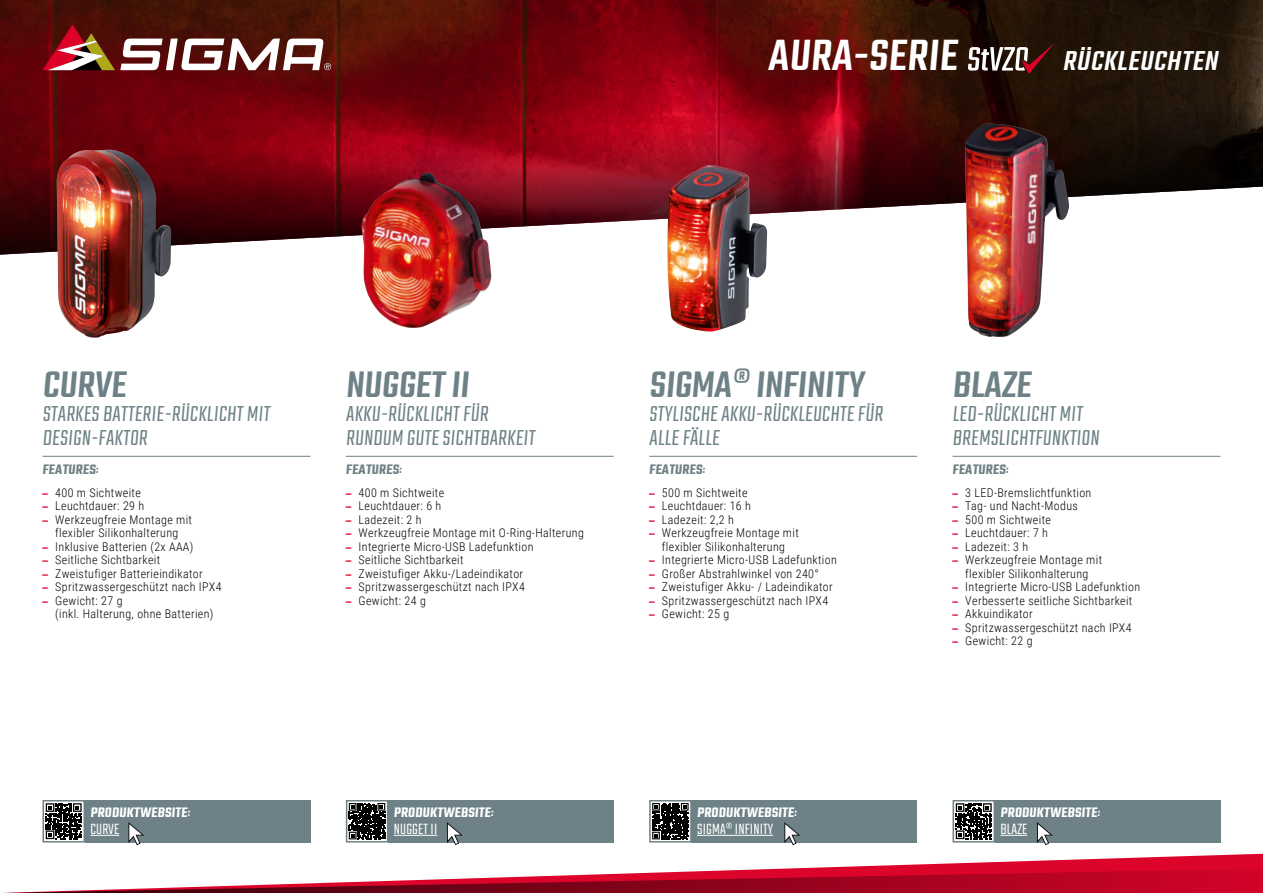
<style>
.page{position:relative;width:1263px;height:893px;background:#fff}
.page>*{position:absolute;margin:0;border:0;box-sizing:border-box;transform-origin:0 0}
.t1{font:500 48px "Teko";color:#fff}
.t2{font:500 40.5px "Teko";color:#6d8186}
.t3{font:italic 500 30px "Teko";color:#fff}
.t4{font:300 24px/24px "Teko";color:#6d8186}
.t5{font:300 16.5px "Teko";letter-spacing:.01em;color:#fff}
.t6{font:600 15px "Teko";color:#fff}
.t7{font:600 15px "Teko";color:#708186}
.t8{font:300 12px/13.5px "Roboto Condensed";letter-spacing:.03em;color:#000;text-align:center}
.s1{font-weight:400}
.s2{font-family:"Eurostile OT Cond";font-weight:800;color:#dd0029}
</style>
<div class="page">
<svg style="left:42px;top:837px;width:1221px;height:21px"></svg>
<svg style="left:1px;top:858px;width:1262px;height:35px"></svg>
<img style="left:0;top:0;width:1263px;height:79px">
<svg style="left:0;top:79px;width:1263px;height:176px"></svg>
<svg style="left:43px;top:24px;width:288px;height:46px"></svg>
<img style="left:57px;top:149px;width:114px;height:189px">
<img style="left:362px;top:173px;width:129px;height:155px">
<img style="left:667px;top:165px;width:100px;height:167px">
<img style="left:965px;top:124px;width:104px;height:213px">
<svg style="left:968px;top:43px;width:86px;height:31px"></svg>
<hr style="left:43px;top:456px;width:267px;height:1px;background:#6d8186">
<hr style="left:346px;top:456px;width:268px;height:1px;background:#6d8186">
<hr style="left:649px;top:456px;width:268px;height:1px;background:#6d8186">
<hr style="left:952px;top:456px;width:268px;height:1px;background:#6d8186">
<div style="left:995px;top:800px;width:225px;height:42px;background:#6d8186"></div>
<svg style="left:955px;top:803px;width:1px;height:36px"></svg>
<svg style="left:956px;top:803px;width:36px;height:36px"></svg>
<div style="left:952px;top:800px;width:43px;height:42px;border:2px solid #708186"></div>
<svg style="left:1000px;top:835px;width:27px;height:1px"></svg>
<svg style="left:1037px;top:822px;width:16px;height:23px"></svg>
<div style="left:692px;top:800px;width:225px;height:42px;background:#6d8186"></div>
<svg style="left:652px;top:803px;width:37px;height:36px"></svg>
<div style="left:649px;top:800px;width:43px;height:42px;border:2px solid #708186"></div>
<hr style="left:697px;top:835px;width:76px;height:1px;background:#fff">
<svg style="left:784px;top:822px;width:16px;height:23px"></svg>
<div style="left:388px;top:800px;width:226px;height:42px;background:#6d8186"></div>
<svg style="left:349px;top:803px;width:36px;height:36px"></svg>
<div style="left:346px;top:800px;width:42px;height:42px;border:2px solid #708186"></div>
<hr style="left:394px;top:835px;width:43px;height:1px;background:#fff">
<svg style="left:447px;top:822px;width:16px;height:23px"></svg>
<div style="left:85px;top:800px;width:225px;height:42px;background:#6d8186"></div>
<svg style="left:46px;top:803px;width:36px;height:36px"></svg>
<div style="left:43px;top:800px;width:42px;height:42px;border:2px solid #708186"></div>
<svg style="left:90px;top:835px;width:29px;height:1px"></svg>
<svg style="left:128px;top:822px;width:16px;height:23px"></svg>
<h1 class="t1" style="left:768px;top:28px;width:196px">AURA-SERIE</h1>
<h3 class="t3" style="left:1062px;top:44px;width:163px">RÜCKLEUCHTEN</h3>
<h2 class="t2" style="left:43px;top:361px;width:90px">CURVE</h2>
<h3 class="t4" style="left:43px;top:404px;width:231px">STARKES BATTERIE-RÜCKLICHT MIT<br>DESIGN-FAKTOR</h3>
<p class="t7" style="left:43px;top:461px;width:59px">FEATURES<span class="s1">:</span></p>
<p class="t8" style="left:43px;top:485px;width:100px"><span class="s2">–</span> 400 m Sichtweite</p>
<p class="t8" style="left:43px;top:499px;width:103px"><span class="s2">–</span> Leuchtdauer: 29 h</p>
<p class="t8" style="left:43px;top:512px;width:151px"><span class="s2">–</span> Werkzeugfreie Montage mit flexibler Silikonhalterung</p>
<p class="t8" style="left:43px;top:539px;width:152px"><span class="s2">–</span> Inklusive Batterien (2x AAA)</p>
<p class="t8" style="left:43px;top:553px;width:119px"><span class="s2">–</span> Seitliche Sichtbarkeit</p>
<p class="t8" style="left:43px;top:566px;width:162px"><span class="s2">–</span> Zweistufiger Batterieindikator</p>
<p class="t8" style="left:43px;top:580px;width:180px"><span class="s2">–</span> Spritzwassergeschützt nach IPX4</p>
<p class="t8" style="left:55px;top:593px;width:160px;text-align:left;text-indent:-13px"><span class="s2">–</span> Gewicht: 27 g<br>(inkl. Halterung, ohne Batterien)</p>
<p class="t6" style="left:90px;top:804px;width:103px">PRODUKTWEBSITE<span class="s1">:</span></p>
<h3 class="t5" style="left:90px;top:820px;width:30px">CURVE</h3>
<h2 class="t2" style="left:346px;top:361px;width:129px">NUGGET II</h2>
<h3 class="t4" style="left:346px;top:404px;width:193px">AKKU-RÜCKLICHT FÜR<br>RUNDUM GUTE SICHTBARKEIT</h3>
<p class="t7" style="left:346px;top:461px;width:59px">FEATURES<span class="s1">:</span></p>
<p class="t8" style="left:346px;top:485px;width:100px"><span class="s2">–</span> 400 m Sichtweite</p>
<p class="t8" style="left:346px;top:499px;width:97px"><span class="s2">–</span> Leuchtdauer: 6 h</p>
<p class="t8" style="left:346px;top:512px;width:77px"><span class="s2">–</span> Ladezeit: 2 h</p>
<p class="t8" style="left:346px;top:526px;width:239px"><span class="s2">–</span> Werkzeugfreie Montage mit O-Ring-Halterung</p>
<p class="t8" style="left:346px;top:539px;width:189px"><span class="s2">–</span> Integrierte Micro-USB Ladefunktion</p>
<p class="t8" style="left:346px;top:553px;width:119px"><span class="s2">–</span> Seitliche Sichtbarkeit</p>
<p class="t8" style="left:346px;top:566px;width:179px"><span class="s2">–</span> Zweistufiger Akku-/Ladeindikator</p>
<p class="t8" style="left:346px;top:580px;width:180px"><span class="s2">–</span> Spritzwassergeschützt nach IPX4</p>
<p class="t8" style="left:346px;top:593px;width:82px"><span class="s2">–</span> Gewicht: 24 g</p>
<h2 class="t2" style="left:649px;top:361px;width:221px">SIGMA® INFINITY</h2>
<h3 class="t4" style="left:649px;top:404px;width:238px">STYLISCHE AKKU-RÜCKLEUCHTE FÜR<br>ALLE FÄLLE</h3>
<p class="t7" style="left:649px;top:461px;width:59px">FEATURES<span class="s1">:</span></p>
<p class="t8" style="left:649px;top:485px;width:100px"><span class="s2">–</span> 500 m Sichtweite</p>
<p class="t8" style="left:649px;top:499px;width:103px"><span class="s2">–</span> Leuchtdauer: 16 h</p>
<p class="t8" style="left:649px;top:512px;width:86px"><span class="s2">–</span> Ladezeit: 2,2 h</p>
<p class="t8" style="left:649px;top:526px;width:151px"><span class="s2">–</span> Werkzeugfreie Montage mit flexibler Silikonhalterung</p>
<p class="t8" style="left:649px;top:553px;width:189px"><span class="s2">–</span> Integrierte Micro-USB Ladefunktion</p>
<p class="t8" style="left:649px;top:566px;width:171px"><span class="s2">–</span> Großer Abstrahlwinkel von 240°</p>
<p class="t8" style="left:649px;top:580px;width:185px"><span class="s2">–</span> Zweistufiger Akku- / Ladeindikator</p>
<p class="t8" style="left:649px;top:593px;width:180px"><span class="s2">–</span> Spritzwassergeschützt nach IPX4</p>
<p class="t8" style="left:649px;top:607px;width:82px"><span class="s2">–</span> Gewicht: 25 g</p>
<p class="t6" style="left:394px;top:804px;width:103px">PRODUKTWEBSITE<span class="s1">:</span></p>
<h3 class="t5" style="left:394px;top:820px;width:45px">NUGGET II</h3>
<p class="t6" style="left:697px;top:804px;width:103px">PRODUKTWEBSITE<span class="s1">:</span></p>
<h3 class="t5" style="left:697px;top:820px;width:78px">SIGMA® INFINITY</h3>
<h2 class="t2" style="left:952px;top:361px;width:85px">BLAZE</h2>
<h3 class="t4" style="left:952px;top:404px;width:151px">LED-RÜCKLICHT MIT<br>BREMSLICHTFUNKTION</h3>
<p class="t7" style="left:952px;top:461px;width:59px">FEATURES<span class="s1">:</span></p>
<p class="t8" style="left:952px;top:485px;width:140px"><span class="s2">–</span> 3 LED-Bremslichtfunktion</p>
<p class="t8" style="left:952px;top:499px;width:127px"><span class="s2">–</span> Tag- und Nacht-Modus</p>
<p class="t8" style="left:952px;top:512px;width:100px"><span class="s2">–</span> 500 m Sichtweite</p>
<p class="t8" style="left:952px;top:526px;width:97px"><span class="s2">–</span> Leuchtdauer: 7 h</p>
<p class="t8" style="left:952px;top:539px;width:77px"><span class="s2">–</span> Ladezeit: 3 h</p>
<p class="t8" style="left:952px;top:553px;width:151px"><span class="s2">–</span> Werkzeugfreie Montage mit flexibler Silikonhalterung</p>
<p class="t8" style="left:952px;top:580px;width:189px"><span class="s2">–</span> Integrierte Micro-USB Ladefunktion</p>
<p class="t8" style="left:952px;top:593px;width:181px"><span class="s2">–</span> Verbesserte seitliche Sichtbarkeit</p>
<p class="t8" style="left:952px;top:607px;width:82px"><span class="s2">–</span> Akkuindikator</p>
<p class="t8" style="left:952px;top:620px;width:180px"><span class="s2">–</span> Spritzwassergeschützt nach IPX4</p>
<p class="t8" style="left:952px;top:634px;width:82px"><span class="s2">–</span> Gewicht: 22 g</p>
<p class="t6" style="left:1000px;top:804px;width:103px">PRODUKTWEBSITE<span class="s1">:</span></p>
<h3 class="t5" style="left:1000px;top:820px;width:28px">BLAZE</h3>
</div>
